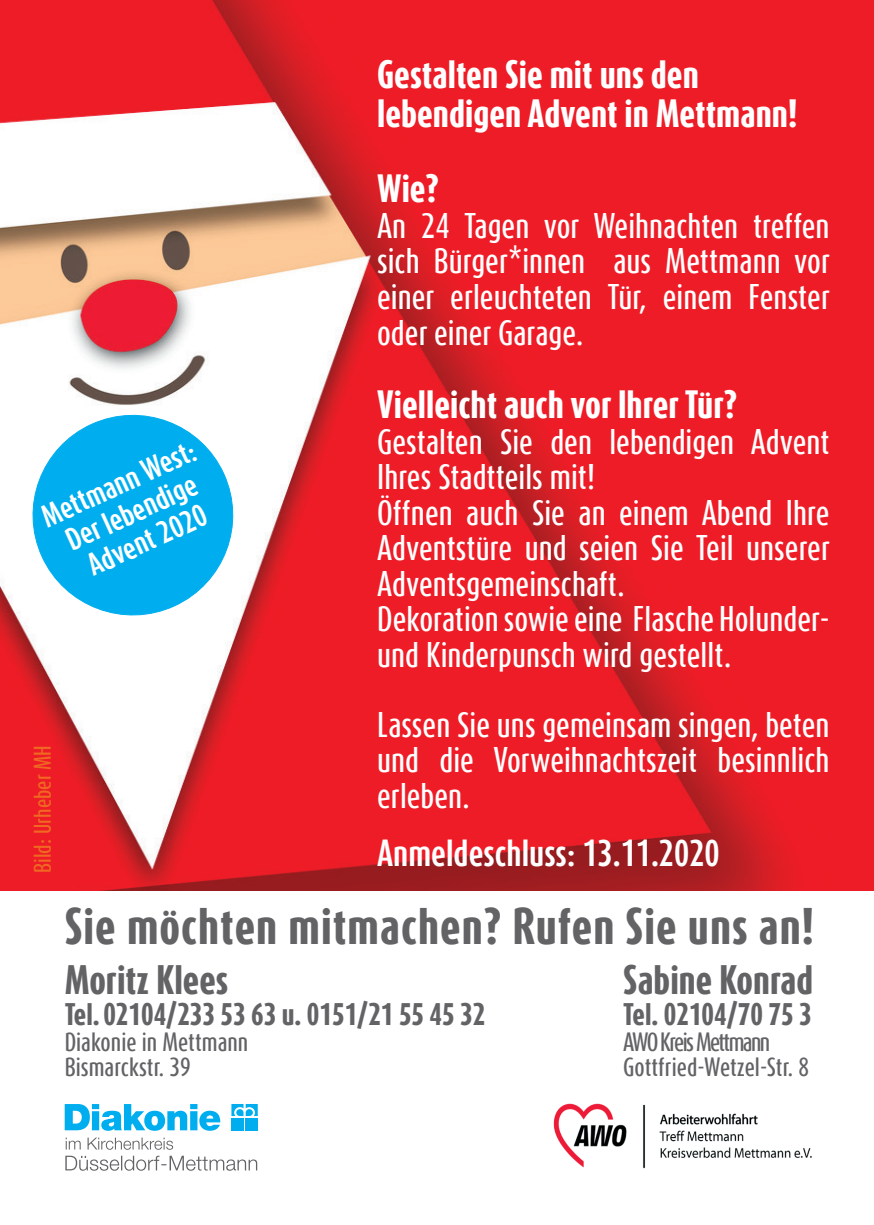
<style>
.page{position:relative;width:874px;height:1225px;background:#fff}
.page>*{position:absolute;margin:0;border:0;box-sizing:border-box;transform-origin:0 0}
.t1{font:800 42.8px "Dax Compact Offc";letter-spacing:.025em;color:#636366}
.t2{font:800 34.2px "Dax Compact Offc";color:#636366}
.t3{font:800 32.8px/39.4px "Dax Compact Offc";color:#fff}
.t4{font:700 31.4px "Dax Compact Offc";color:#fff}
.t5{font:500 29.6px/35.6px "Dax Compact Offc";color:#fff;text-align:justify}
.t6{font:700 26.2px/31.6px "Dax Compact Offc";color:#fff;text-align:center}
.t7{font:800 26px "Dax Compact Offc";color:#636366}
.t8{font:500 22px/25.6px "Dax Compact Offc";letter-spacing:-.02em;color:#636366}
.t9{font:500 22px/25.6px "Dax Compact Offc";color:#636366}
.t10{font:500 20px "Dax Compact Offc";color:#f06822}
</style>
<div class="page">
<img style="left:0;top:0;width:873px;height:890px">
<svg style="left:19px;top:401px;width:227px;height:228px"></svg>
<img style="left:553px;top:1103px;width:259px;height:66px">
<svg style="left:66px;top:1137px;width:107px;height:12px"></svg>
<svg style="left:65px;top:1155px;width:192px;height:15px"></svg>
<svg style="left:65px;top:1104px;width:155px;height:26px"></svg>
<svg style="left:231px;top:1104px;width:26px;height:12px"></svg>
<div style="left:231px;top:1118px;width:12px;height:12px;background:#00aeef"></div>
<div style="left:245px;top:1118px;width:12px;height:12px;background:#00aeef"></div>
<p class="t3" style="left:377px;top:54px;width:421px">Gestalten Sie mit uns den lebendigen Advent in Mettmann!</p>
<p class="t6" style="left:37px;top:504px;width:167px;rotate:-25deg">Mettmann West:<br>Der lebendige<br>Advent 2020</p>
<p class="t10" style="left:29px;top:873px;width:129px;rotate:-90deg">Bild: Urheber MH</p>
<p class="t3" style="left:377px;top:169px;width:64px">Wie?</p>
<p class="t5" style="left:377px;top:208px;width:454px">An 24 Tagen vor Weihnachten treffen sich Bürger*innen aus Mettmann vor einer erleuchteten Tür, einem Fenster oder einer Garage.</p>
<p class="t3" style="left:377px;top:384px;width:362px">Vielleicht auch vor Ihrer Tür?</p>
<p class="t5" style="left:377px;top:424px;width:454px;text-align:left">Gestalten Sie den lebendigen Advent<br>Ihres Stadtteils mit!<br>Öffnen auch Sie an einem Abend Ihre<br>Adventstüre und seien Sie Teil unserer<br>Adventsgemeinschaft.<br>Dekoration sowie eine Flasche Holunder&shy;und Kinderpunsch wird gestellt.</p>
<p class="t5" style="left:377px;top:707px;width:453px">Lassen Sie uns gemeinsam singen, beten und die Vorweihnachtszeit besinnlich erleben.</p>
<p class="t4" style="left:377px;top:831px;width:344px">Anmeldeschluss: 13.11.2020</p>
<h1 class="t1" style="left:65px;top:896px;width:750px">Sie möchten mitmachen? Rufen Sie uns an!</h1>
<p class="t2" style="left:65px;top:956px;width:165px">Moritz Klees</p>
<p class="t7" style="left:65px;top:996px;width:422px">Tel. 02104/233 53 63 u. 0151/21 55 45 32</p>
<p class="t9" style="left:65px;top:1028px;width:185px">Diakonie in Mettmann<br>Bismarckstr. 39</p>
<p class="t2" style="left:623px;top:956px;width:191px">Sabine Konrad</p>
<p class="t7" style="left:623px;top:996px;width:190px">Tel. 02104/70 75 3</p>
<p class="t8" style="left:623px;top:1028px;width:187px">AWO Kreis Mettmann<br>Gottfried-Wetzel-Str. 8</p>
</div>
